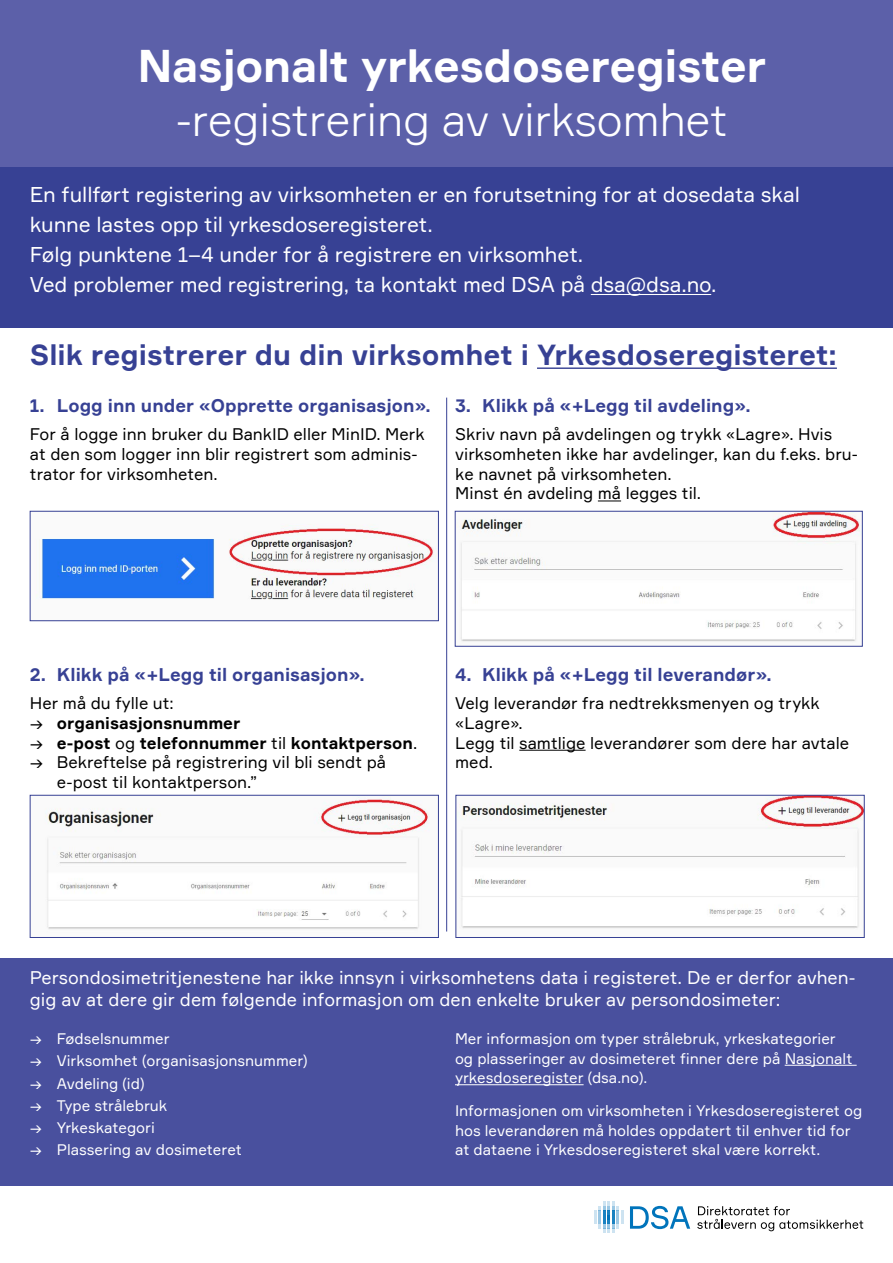
<style>
.page{position:relative;width:893px;height:1263px;background:#fff}
.page>*{position:absolute;margin:0;border:0;box-sizing:border-box;transform-origin:0 0}
.t1{font:700 45px "Formular";letter-spacing:-.01em;color:#fff}
.t2{font:300 45px "Formular";letter-spacing:-.01em;color:#fff}
.t3{font:700 28.5px "Formular";color:#374194}
.t4{font:21px/30px "Formular";letter-spacing:-.005em;color:#fff}
.t5{font:18px/21.6px "Formular";color:#fff}
.t6{font:700 18px "Formular";color:#374194}
.t7{font:16.5px/19.8px "Formular";color:#000}
.t8{font:700 16.5px "Formular";color:#000}
.t9{font:15px/19.5px "Formular";color:#fff}
.s1{font-weight:400}
</style>
<div class="page">
<div style="left:0;top:0;width:893px;height:167px;background:#5c60a9"></div>
<div style="left:0;top:167px;width:893px;height:161px;background:#374194"></div>
<div style="left:0;top:958px;width:893px;height:227px;background:#49509e"></div>
<hr style="left:591px;top:294px;width:120px;height:1px;background:#fff">
<svg style="left:594px;top:1202px;width:29px;height:31px"></svg>
<svg style="left:630px;top:1206px;width:60px;height:23px"></svg>
<svg style="left:697px;top:1206px;width:166px;height:25px"></svg>
<hr style="left:785px;top:1065px;width:72px;height:1px;background:#fff">
<hr style="left:455px;top:1084px;width:129px;height:1px;background:#fff">
<svg style="left:598px;top:501px;width:23px;height:1px"></svg>
<hr style="left:519px;top:750px;width:67px;height:1px;background:#000">
<hr style="left:446px;top:398px;width:1px;height:533px;background:#374194">
<img style="left:36px;top:524px;width:401px;height:76px">
<div style="left:30px;top:511px;width:409px;height:110px;border:1px solid #374194"></div>
<img style="left:457px;top:513px;width:403px;height:129px">
<div style="left:455px;top:511px;width:407px;height:135px;border:1px solid #374194"></div>
<img style="left:458px;top:797px;width:404px;height:132px">
<div style="left:456px;top:795px;width:408px;height:143px;border:1px solid #374194"></div>
<img style="left:45px;top:797px;width:385px;height:133px">
<div style="left:30px;top:795px;width:409px;height:143px;border:1px solid #374194"></div>
<hr style="left:537px;top:367px;width:300px;height:2px;background:#374194">
<h1 class="t1" style="left:138px;top:38px;width:630px">Nasjonalt yrkesdoseregister</h1>
<h1 class="t2" style="left:176px;top:92px;width:554px">-registrering av virksomhet</h1>
<p class="t4" style="left:30px;top:179px;width:772px">En fullført registering av virksomheten er en forutsetning for at dosedata skal kunne lastes opp til yrkesdoseregisteret.<br>Følg punktene 1–4 under for å registrere en virksomhet.<br>Ved problemer med registrering, ta kontakt med DSA på dsa@dsa.no.</p>
<h2 class="t3" style="left:30px;top:337px;width:809px">Slik registrerer du din virksomhet i Yrkesdoseregisteret:</h2>
<p class="t6" style="left:30px;top:394px;width:402px">1. Logg inn under «Opprette organisasjon».</p>
<p class="t7" style="left:30px;top:424px;width:396px">For å logge inn bruker du BankID eller MinID. Merk at den som logger inn blir registrert som adminis&shy;trator for virksomheten.</p>
<p class="t6" style="left:455px;top:394px;width:297px">3. Klikk på «+Legg til avdeling».</p>
<p class="t7" style="left:455px;top:424px;width:404px">Skriv navn på avdelingen og trykk «Lagre». Hvis virksomheten ikke har avdelinger, kan du f.eks. bru&shy;ke navnet på virksomheten.<br>Minst én avdeling må legges til.</p>
<p class="t6" style="left:30px;top:663px;width:336px">2. Klikk på «+Legg til organisasjon».</p>
<p class="t7" style="left:30px;top:693px;width:145px">Her må du fylle ut:</p>
<p class="t8" style="left:30px;top:713px;width:212px"><span class="s1">→</span> organisasjonsnummer</p>
<p class="t8" style="left:30px;top:732px;width:389px"><span class="s1">→</span> e-post <span class="s1">og</span> telefonnummer <span class="s1">til</span> kontaktperson<span class="s1">.</span></p>
<p class="t7" style="left:57px;top:752px;width:331px;text-indent:-27px">→ Bekreftelse på registrering vil bli sendt på e-post til kontaktperson.”</p>
<p class="t6" style="left:455px;top:663px;width:318px">4. Klikk på «+Legg til leverandør».</p>
<p class="t7" style="left:455px;top:693px;width:395px">Velg leverandør fra nedtrekksmenyen og trykk «Lagre».<br>Legg til samtlige leverandører som dere har avtale med.</p>
<p class="t5" style="left:30px;top:967px;width:827px">Persondosimetritjenestene har ikke innsyn i virksomhetens data i registeret. De er derfor avhen&shy;gig av at dere gir dem følgende informasjon om den enkelte bruker av persondosimeter:</p>
<p class="t9" style="left:30px;top:1029px;width:141px">→ Fødselsnummer</p>
<p class="t9" style="left:30px;top:1051px;width:279px">→ Virksomhet (organisasjonsnummer)</p>
<p class="t9" style="left:30px;top:1073px;width:116px">→ Avdeling (id)</p>
<p class="t9" style="left:30px;top:1095px;width:139px">→ Type strålebruk</p>
<p class="t9" style="left:30px;top:1118px;width:127px">→ Yrkeskategori</p>
<p class="t9" style="left:30px;top:1140px;width:214px">→ Plassering av dosimeteret</p>
<p class="t9" style="left:455px;top:1029px;width:399px">Mer informasjon om typer strålebruk, yrkeskategorier og plasseringer av dosimeteret finner dere på Nasjonalt yrkesdoseregister (dsa.no).</p>
<p class="t9" style="left:455px;top:1101px;width:409px">Informasjonen om virksomheten i Yrkesdoseregisteret og hos leverandøren må holdes oppdatert til enhver tid for at dataene i Yrkesdoseregisteret skal være korrekt.</p>
</div>
